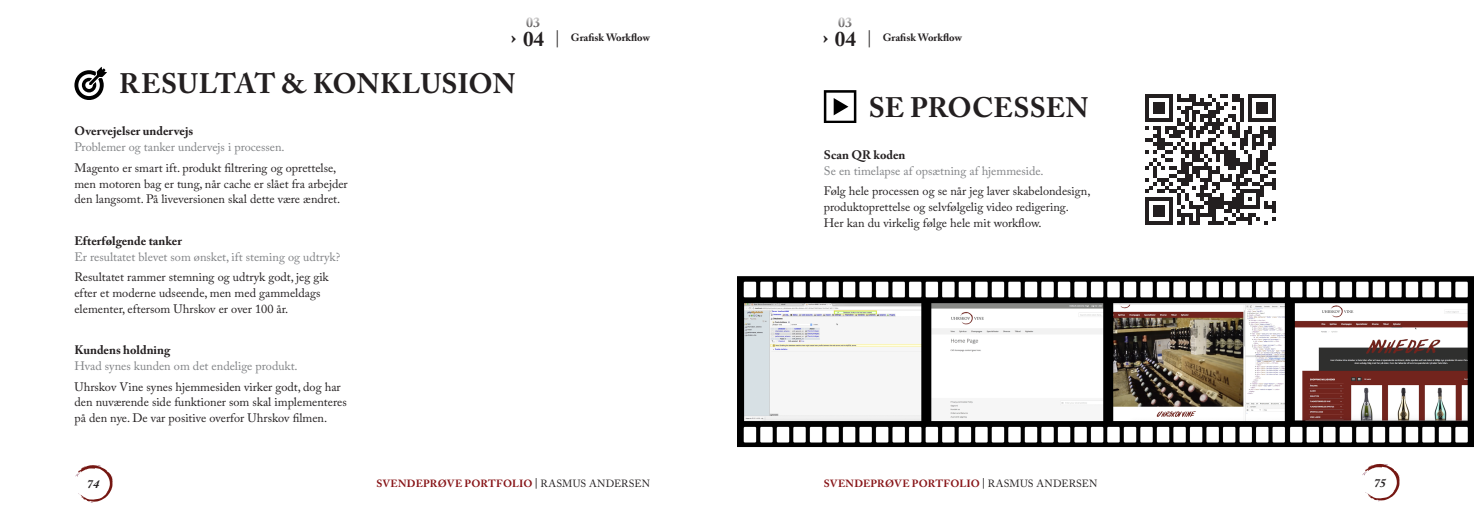
<style>
.page{position:relative;width:1474px;height:521px;background:#fff}
.page>*{position:absolute;margin:0;border:0;box-sizing:border-box;transform-origin:0 0}
.Overskrift{font:700 28px "Adobe Caslon Pro";letter-spacing:.005em;color:#231f20}
.t1{font:700 14px "Adobe Caslon Pro";color:#231f20}
.Brødtekst{font:12.25px/15.8px "Adobe Caslon Pro";color:#231f20}
.Intro_til_Brød{font:12.25px "Adobe Caslon Pro";color:#808285}
.MellemRubrik{font:700 12.25px "Adobe Caslon Pro";color:#231f20}
.t2{font:italic 700 12.25px "Adobe Caslon Pro";color:#231f20}
.t3{font:700 10.5px "Adobe Caslon Pro";color:#231f20}
.t4{font:700 10.41px "Adobe Caslon Pro";letter-spacing:.02em;color:#871417}
.s1{font-size:21px}
.s2{font-weight:400;font-size:16.8px}
.s3{color:#231f20}
.s4{font-weight:400;color:#231f20}
</style>
<div class="page">
<svg style="left:74px;top:67px;width:33px;height:33px"></svg>
<svg style="left:823px;top:90px;width:33px;height:33px"></svg>
<img style="left:737px;top:276px;width:736px;height:171px">
<svg style="left:1145px;top:94px;width:130px;height:131px"></svg>
<svg style="left:75px;top:465px;width:38px;height:38px"></svg>
<svg style="left:1362px;top:464px;width:37px;height:38px"></svg>
<p class="t1" style="left:526px;top:14px;width:15px">03</p>
<p class="t1" style="left:838px;top:14px;width:15px">03</p>
<p class="t3" style="left:511px;top:32px;width:141px"><span class="s1">› 04</span> <span class="s2">|</span> Grafisk Workflow</p>
<p class="t3" style="left:822px;top:32px;width:141px"><span class="s1">› 04</span> <span class="s2">|</span> Grafisk Workflow</p>
<p class="Overskrift" style="left:119px;top:67px;width:397px">RESULTAT &amp; KONKLUSION</p>
<p class="MellemRubrik" style="left:74px;top:124px;width:120px">Overvejelser undervejs</p>
<p class="Intro_til_Brød" style="left:74px;top:140px;width:212px">Problemer og tanker undervejs i processen.</p>
<p class="Brødtekst" style="left:74px;top:160px;width:275px">Magento er smart ift. produkt filtrering og oprettelse, men motoren bag er tung, når cache er slået fra arbejder den langsomt. På liveversionen skal dette være ændret.</p>
<p class="MellemRubrik" style="left:74px;top:233px;width:109px">Efterfølgende tanker</p>
<p class="Intro_til_Brød" style="left:74px;top:249px;width:267px">Er resultatet blevet som ønsket, ift steming og udtryk?</p>
<p class="Brødtekst" style="left:74px;top:269px;width:256px">Resultatet rammer stemning og udtryk godt, jeg gik efter et moderne udseende, men med gammeldags elementer, eftersom Uhrskov er over 100 år.</p>
<p class="MellemRubrik" style="left:74px;top:343px;width:97px">Kundens holdning</p>
<p class="Intro_til_Brød" style="left:74px;top:358px;width:225px">Hvad synes kunden om det endelige produkt.</p>
<p class="Brødtekst" style="left:74px;top:378px;width:274px">Uhrskov Vine synes hjemmesiden virker godt, dog har den nuværende side funktioner som skal implementeres på den nye. De var positive overfor Uhrskov filmen.</p>
<p class="Overskrift" style="left:868px;top:91px;width:221px">SE PROCESSEN</p>
<p class="MellemRubrik" style="left:823px;top:147px;width:83px">Scan QR koden</p>
<p class="Intro_til_Brød" style="left:823px;top:163px;width:221px">Se en timelapse af opsætning af hjemmeside.</p>
<p class="Brødtekst" style="left:823px;top:183px;width:268px">Følg hele processen og se når jeg laver skabelondesign, produktoprettelse og selvfølgelig video redigering.<br>Her kan du virkelig følge hele mit workflow.</p>
<p class="t2" style="left:87px;top:477px;width:14px">74</p>
<p class="t4" style="left:376px;top:477px;width:275px">SVENDEPRØVE PORTFOLIO <span class="s3">|</span> <span class="s4">RASMUS ANDERSEN</span></p>
<p class="t4" style="left:824px;top:477px;width:275px">SVENDEPRØVE PORTFOLIO <span class="s3">|</span> <span class="s4">RASMUS ANDERSEN</span></p>
<p class="t2" style="left:1373px;top:476px;width:14px">75</p>
</div>
